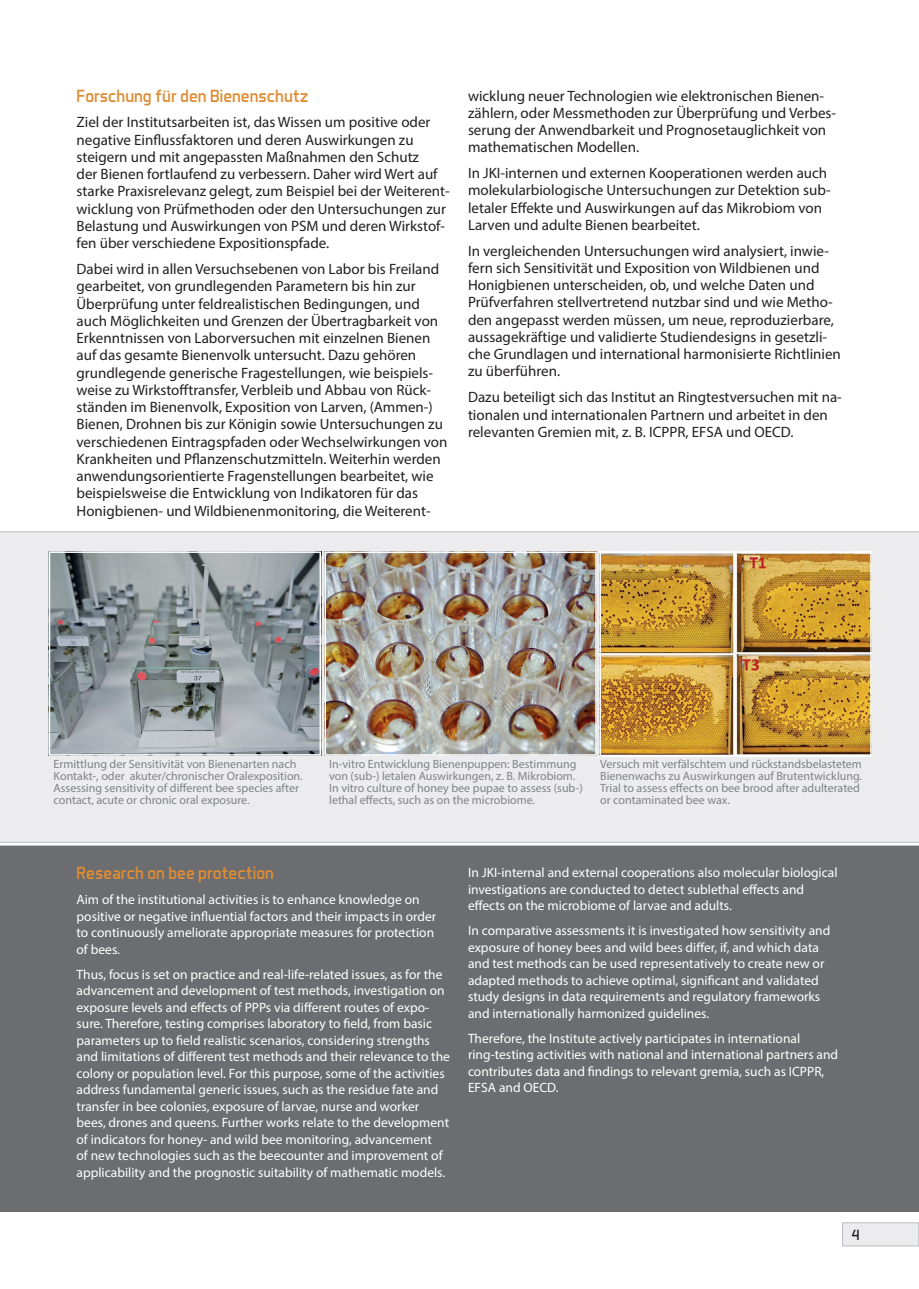
<style>
.page{position:relative;width:919px;height:1289px;background:#fff}
.page>*{position:absolute;margin:0;border:0;box-sizing:border-box;transform-origin:0 0}
.t1{font:18px "Aero Matics";color:#df8c33}
.t2{font:15px/17.2px "Myriad Pro";color:#231f20}
.t3{font:15px "Aero Matics";color:#231f20}
.t4{font:13.5px/16.5px "Myriad Pro";color:#fff}
.t5{font:12px/12px "Myriad Pro";color:#808285}
</style>
<div class="page">
<div style="left:842px;top:1222px;width:76px;height:23px;background:#ececee;border:1px solid #bcbdc0"></div>
<div style="left:0;top:837px;width:918px;height:374px;background:#6c6d70"></div>
<svg style="left:0;top:842px;width:918px;height:3px;background:#ececed"></svg>
<div style="left:0;top:531px;width:918px;height:311px;background:#ececee"></div>
<img style="left:52px;top:554px;width:266px;height:198px">
<div style="left:49px;top:551px;width:272px;height:204px;border:2px solid #fff"></div>
<img style="left:327px;top:554px;width:266px;height:198px">
<div style="left:324px;top:551px;width:272px;height:204px;border:2px solid #fff"></div>
<img style="left:602px;top:555px;width:266px;height:198px">
<div style="left:599px;top:552px;width:272px;height:204px;border:2px solid #fff"></div>
<p class="t1" style="left:77px;top:85px;width:233px">Forschung für den Bienenschutz</p>
<p class="t2" style="left:77px;top:113px;width:374px">Ziel der Institutsarbeiten ist, das Wissen um positive oder negative Einflussfaktoren und deren Auswirkungen zu steigern und mit angepassten Maßnahmen den Schutz<br>der Bienen fortlaufend zu verbessern. Daher wird Wert auf starke Praxisrelevanz gelegt, zum Beispiel bei der Weiterent&shy;wicklung von Prüfmethoden oder den Untersuchungen zur Belastung und Auswirkungen von PSM und deren Wirkstof&shy;fen über verschiedene Expositionspfade.</p>
<p class="t2" style="left:77px;top:260px;width:372px">Dabei wird in allen Versuchsebenen von Labor bis Freiland gearbeitet, von grundlegenden Parametern bis hin zur Überprüfung unter feldrealistischen Bedingungen, und auch Möglichkeiten und Grenzen der Übertragbarkeit von Erkenntnissen von Laborversuchen mit einzelnen Bienen auf das gesamte Bienenvolk untersucht. Dazu gehören grundlegende generische Fragestellungen, wie beispiels&shy;weise zu Wirkstofftransfer, Verbleib und Abbau von Rück&shy;ständen im Bienenvolk, Exposition von Larven, (Ammen-)<br>Bienen, Drohnen bis zur Königin sowie Untersuchungen zu verschiedenen Eintragspfaden oder Wechselwirkungen von Krankheiten und Pflanzenschutzmitteln. Weiterhin werden anwendungsorientierte Fragenstellungen bearbeitet, wie beispielsweise die Entwicklung von Indikatoren für das Honigbienen- und Wildbienenmonitoring, die Weiterent-</p>
<p class="t2" style="left:468px;top:87px;width:369px">wicklung neuer Technologien wie elektronischen Bienen&shy;zählern, oder Messmethoden zur Überprüfung und Verbes&shy;serung der Anwendbarkeit und Prognosetauglichkeit von mathematischen Modellen.</p>
<p class="t2" style="left:468px;top:164px;width:364px">In JKI-internen und externen Kooperationen werden auch molekularbiologische Untersuchungen zur Detektion sub&shy;letaler Effekte und Auswirkungen auf das Mikrobiom von Larven und adulte Bienen bearbeitet.</p>
<p class="t2" style="left:468px;top:242px;width:374px">In vergleichenden Untersuchungen wird analysiert, inwie&shy;fern sich Sensitivität und Exposition von Wildbienen und Honigbienen unterscheiden, ob, und welche Daten und Prüfverfahren stellvertretend nutzbar sind und wie Metho&shy;den angepasst werden müssen, um neue, reproduzierbare, aussagekräftige und validierte Studiendesigns in gesetzli&shy;che Grundlagen und international harmonisierte Richtlinien zu überführen.</p>
<p class="t2" style="left:468px;top:388px;width:375px">Dazu beteiligt sich das Institut an Ringtestversuchen mit na&shy;tionalen und internationalen Partnern und arbeitet in den relevanten Gremien mit, z. B. ICPPR, EFSA und OECD.</p>
<p class="t5" style="left:54px;top:757px;width:251px">Ermittlung der Sensitivität von Bienenarten nach Kontakt-, oder akuter/chronischer Oralexposition.<br>Assessing sensitivity of different bee species after contact, acute or chronic oral exposure.</p>
<p class="t5" style="left:329px;top:757px;width:255px">In-vitro Entwicklung Bienenpuppen: Bestimmung von (sub-) letalen Auswirkungen, z. B. Mikrobiom.<br>In vitro culture of honey bee pupae to assess (sub-) lethal effects, such as on the microbiome.</p>
<p class="t5" style="left:600px;top:757px;width:263px">Versuch mit verfälschtem und rückstandsbelastetem Bienenwachs zu Auswirkungen auf Brutentwicklung.<br>Trial to assess effects on bee brood after adulterated or contaminated bee wax.</p>
<p class="t1" style="left:77px;top:862px;width:199px">Research on bee protection</p>
<p class="t4" style="left:77px;top:891px;width:361px">Aim of the institutional activities is to enhance knowledge on positive or negative influential factors and their impacts in order to continuously ameliorate appropriate measures for protection of bees.</p>
<p class="t4" style="left:77px;top:965px;width:375px">Thus, focus is set on practice and real-life-related issues, as for the advancement and development of test methods, investigation on exposure levels and effects of PPPs via different routes of expo&shy;sure. Therefore, testing comprises laboratory to field, from basic parameters up to field realistic scenarios, considering strengths and limitations of different test methods and their relevance to the colony or population level. For this purpose, some of the activities address fundamental generic issues, such as the residue fate and transfer in bee colonies, exposure of larvae, nurse and worker bees, drones and queens. Further works relate to the development of indicators for honey- and wild bee monitoring, advancement<br>of new technologies such as the beecounter and improvement of applicability and the prognostic suitability of mathematic models.</p>
<p class="t4" style="left:468px;top:864px;width:371px">In JKI-internal and external cooperations also molecular biological investigations are conducted to detect sublethal effects and effects on the microbiome of larvae and adults.</p>
<p class="t4" style="left:468px;top:922px;width:364px">In comparative assessments it is investigated how sensitivity and exposure of honey bees and wild bees differ, if, and which data and test methods can be used representatively to create new or adapted methods to achieve optimal, significant and validated study designs in data requirements and regulatory frameworks and internationally harmonized guidelines.</p>
<p class="t4" style="left:468px;top:1029px;width:372px">Therefore, the Institute actively participates in international ring-testing activities with national and international partners and contributes data and findings to relevant gremia, such as ICPPR, EFSA and OECD.</p>
<p class="t3" style="left:851px;top:1225px;width:10px">4</p>
</div>
